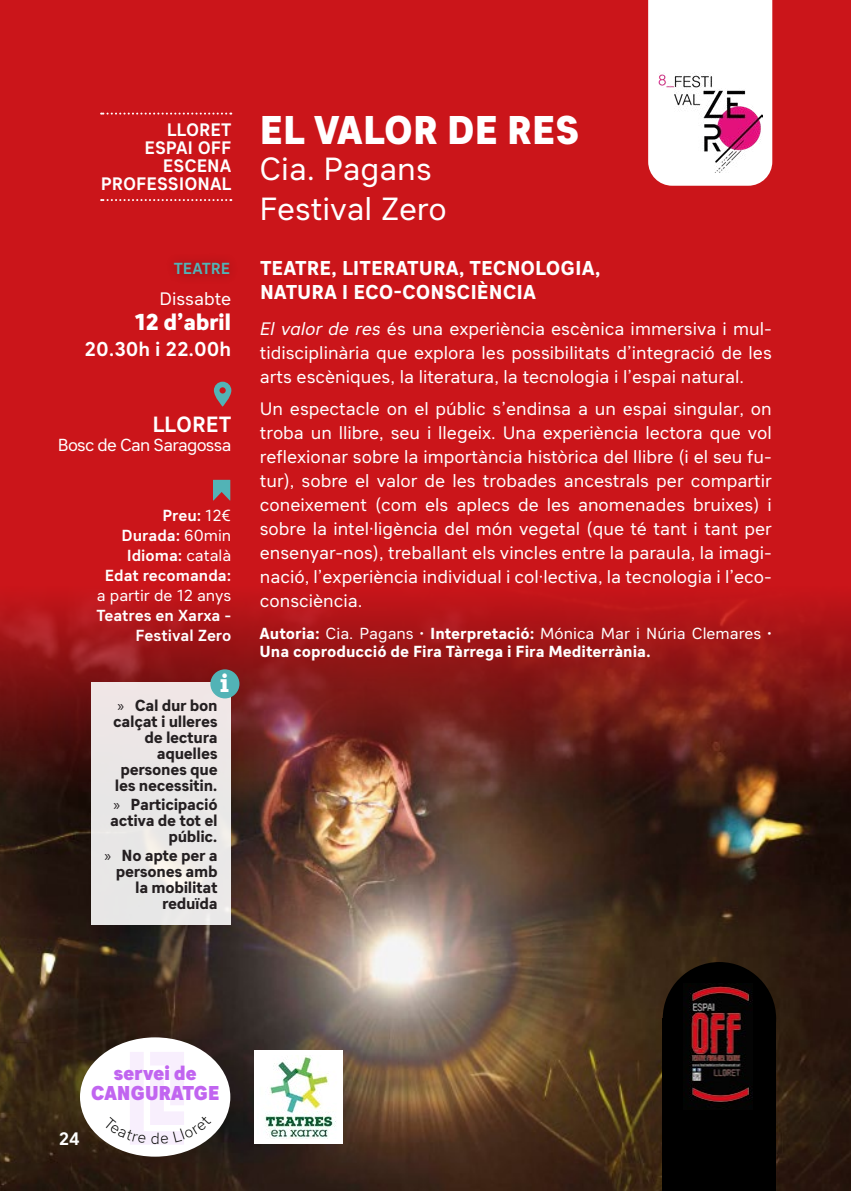
<style>
.page{position:relative;width:851px;height:1191px;background:#fff}
.page>*{position:absolute;margin:0;border:0;box-sizing:border-box;transform-origin:0 0}
.t1{font:800 40px "Sebino";letter-spacing:-.01em;color:#fff}
.t2{font:32px/40px "Sebino";color:#fff}
.t3{font:700 24.8px "Rockwell";color:#fff}
.t4{font:800 23px "Sebino";letter-spacing:-.02em;color:#fff}
.t5{font:700 22px "Sebino";color:#fff}
.t6{font:800 20px/24px "Sebino";color:#fff}
.t7{font:900 20px/20px "Sebino";letter-spacing:-.02em;color:#c165f0;text-align:center}
.t8{font:700 20px "Sebino";color:#fff}
.t9{font:18px/24px "Sebino";color:#fff;text-align:justify}
.t10{font:700 18px/18px "Sebino";color:#fff;text-align:right}
.t11{font:17.4px "Sebino";letter-spacing:-.04em;color:#fff}
.t12{font:800 16px/16px "Sebino";letter-spacing:-.02em;color:#241f21;text-align:right}
.t13{font:800 16px/18px "Sebino";color:#fff}
.t14{font:700 16px/20px "Sebino";color:#fff;text-align:right}
.t15{font:16px "Sebino";color:#fff}
.t16{font:700 16px "Sebino";color:#52b3b6}
.s1{font-weight:400}
.s2{font-family:"Myriad Pro";font-weight:400}
.s3{font-style:italic}
</style>
<div class="page">
<div style="left:0;top:0;width:850px;height:1191px;background:#cb151a"></div>
<img style="left:0;top:597px;width:850px;height:594px">
<div style="left:164px;top:252px;width:76px;height:33px;background:#000;opacity:.32"></div>
<svg style="left:214px;top:382px;width:17px;height:25px"></svg>
<svg style="left:213px;top:480px;width:17px;height:20px"></svg>
<svg style="left:101px;top:113px;width:130px;height:2px"></svg>
<svg style="left:101px;top:199px;width:130px;height:2px"></svg>
<div style="left:662px;top:1018px;width:114px;height:173px;background:#000"></div>
<div style="left:662px;top:962px;width:114px;height:113px;background:#000;border-radius:50%"></div>
<img style="left:689px;top:984px;width:63px;height:122px">
<div style="left:254px;top:1050px;width:88px;height:94px;background:#fff"></div>
<img style="left:264px;top:1056px;width:72px;height:82px">
<div style="left:91px;top:682px;width:139px;height:242px;background:#eae7e6"></div>
<div style="left:210px;top:669px;width:29px;height:29px;background:#52b3b6;border-radius:50%"></div>
<div style="left:648px;top:0;width:124px;height:186px;background:#fff"></div>
<img style="left:658px;top:72px;width:104px;height:100px">
<div style="left:68px;top:1028px;width:173px;height:135px;background:#000;opacity:.34"></div>
<svg style="left:103px;top:1052px;width:109px;height:92px;background:#f8f5fa"></svg>
<p class="t10" style="left:101px;top:121px;width:132px">LLORET<br>ESPAI OFF<br>ESCENA<br>PROFESSIONAL</p>
<p class="t16" style="left:174px;top:259px;width:58px">TEATRE</p>
<p class="t4" style="left:134px;top:310px;width:99px">12 d’abril</p>
<p class="t9" style="left:159px;top:287px;width:73px">Dissabte</p>
<p class="t8" style="left:84px;top:338px;width:148px">20.30h i 22.00h</p>
<p class="t5" style="left:152px;top:412px;width:80px">LLORET</p>
<p class="t11" style="left:58px;top:435px;width:175px">Bosc de Can Saragossa</p>
<p class="t14" style="left:105px;top:506px;width:128px">Preu: <span class="s1">12€<br></span>Durada: <span class="s1">60min<br></span>Idioma: <span class="s1">català<br></span>Edat recomanda:</p>
<p class="t15" style="left:97px;top:587px;width:136px">a partir de 12 anys</p>
<p class="t14" style="left:97px;top:606px;width:136px">Teatres en Xarxa -<br>Festival Zero</p>
<h3 class="t3" style="left:220px;top:667px;width:11px">i</h3>
<p class="t12" style="left:113px;top:698px;width:106px"><span class="s2">»</span> Cal dur bon calçat i ulleres de lectura aquelles persones que les necessitin.</p>
<p class="t12" style="left:110px;top:797px;width:109px"><span class="s2">»</span> Participació activa de tot el públic.</p>
<p class="t12" style="left:104px;top:847px;width:115px"><span class="s2">»</span> No apte per a persones amb la mobilitat reduïda</p>
<h1 class="t1" style="left:259px;top:108px;width:321px">EL VALOR DE RES</h1>
<h2 class="t2" style="left:259px;top:149px;width:189px">Cia. Pagans<br>Festival Zero</h2>
<p class="t6" style="left:260px;top:257px;width:342px">TEATRE, LITERATURA, TECNOLOGIA,<br>NATURA I ECO-CONSCIÈNCIA</p>
<p class="t9" style="left:260px;top:317px;width:513px"><span class="s3">El valor de res</span> és una experiència escènica immersiva i mul&shy;tidisciplinària que explora les possibilitats d’integració de les arts escèniques, la literatura, la tecnologia i l’espai natural.</p>
<p class="t9" style="left:260px;top:397px;width:513px">Un espectacle on el públic s’endinsa a un espai singular, on troba un llibre, seu i llegeix. Una experiència lectora que vol reflexionar sobre la importància històrica del llibre (i el seu fu&shy;tur), sobre el valor de les trobades ancestrals per compartir coneixement (com els aplecs de les anomenades bruixes) i sobre la intel·ligència del món vegetal (que té tant i tant per ensenyar-nos), treballant els vincles entre la paraula, la imagi&shy;nació, l’experiència individual i col·lectiva, la tecnologia i l’eco&shy;consciència.</p>
<p class="t13" style="left:259px;top:624px;width:513px">Autoria: <span class="s1">Cia. Pagans</span> · Interpretació: <span class="s1">Mónica Mar i Núria Clemares</span> ·<br>Una coproducció de Fira Tàrrega i Fira Mediterrània.</p>
<p class="t7" style="left:91px;top:1063px;width:130px">servei de<br>CANGURATGE</p>
<p class="t10" style="left:59px;top:1130px;width:22px">24</p>
</div>
